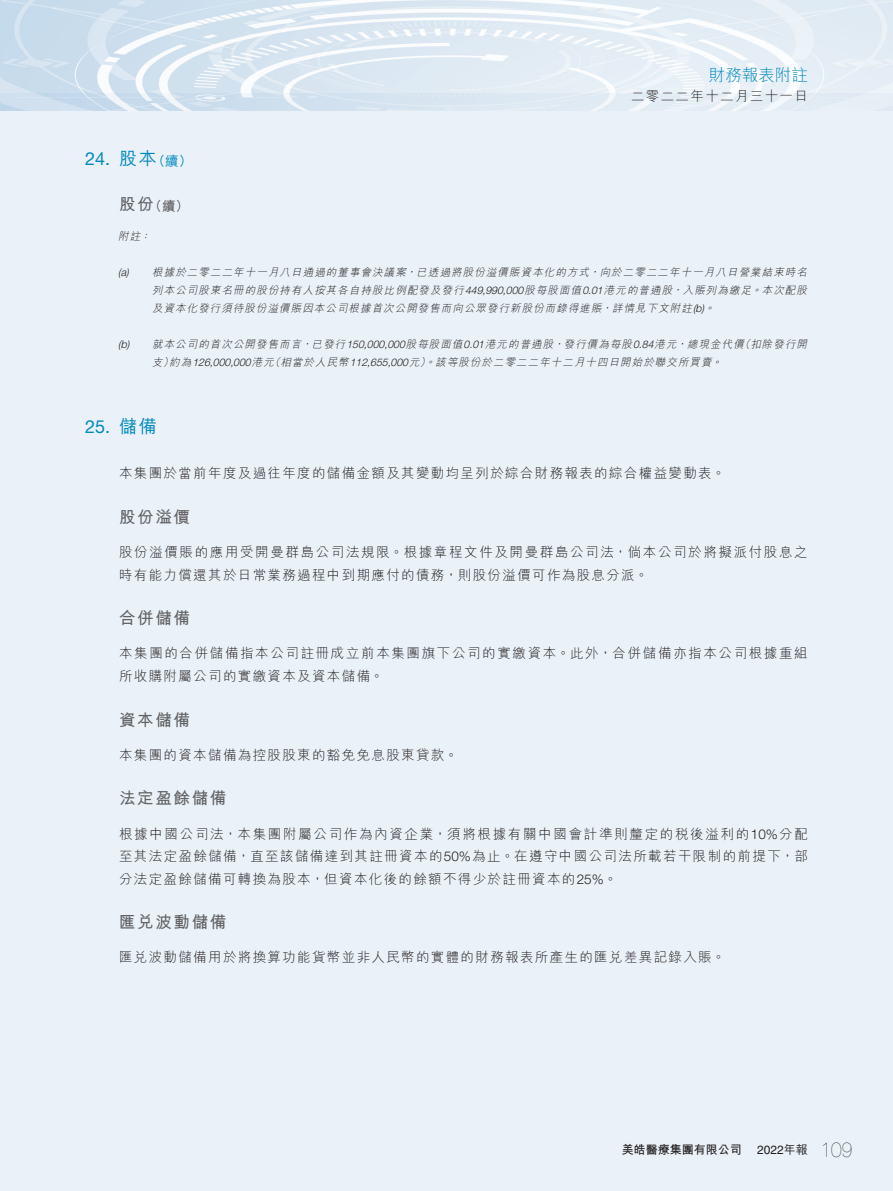
<style>
.page{position:relative;width:893px;height:1191px;background:#fff}
.page>*{position:absolute;margin:0;border:0;box-sizing:border-box;transform-origin:0 0}
.t1{font:18px "Helvetica Neue LT Std";color:#0089bb}
.t2{font:700 16.5px "M Hei HK";letter-spacing:.1em;color:#636366}
.t3{font:300 16.5px "M Hei HK";color:#0089bb}
.t4{font:300 13.5px/22.5px "M Hei HK";letter-spacing:.1em;color:#231f20;text-align:justify}
.t5{font:300 13.5px/22.5px "M Hei HK";letter-spacing:.12em;color:#231f20}
.t6{font:700 13.5px "M Hei HK";color:#636366}
.t7{font:700 12px "M Hei HK";color:#231f20}
.t8{font:12px "Helvetica LT Std";color:#231f20}
.t9{font:italic 300 10.5px/18px "M Hei HK";color:#231f20;text-align:justify}
.s1{font-family:"M Hei HK";font-weight:500}
.s2{font-family:"M Hei HK";font-weight:500;font-size:13.5px}
.s3{font-size:16.5px}
.s4{font-family:"Helvetica Neue LT Std"}
.s5{font-family:"Helvetica Neue LT Std";font-weight:200;font-size:21px}
</style>
<div class="page">
<div style="left:0;top:94px;width:893px;height:1097px;background:#eaf1f8"></div>
<img style="left:0;top:0;width:893px;height:111px">
<h2 class="t3" style="left:709px;top:66px;width:101px">財務報表附註</h2>
<p class="t4" style="left:631px;top:85px;width:178px">二零二二年十二月三十一日</p>
<h1 class="t1" style="left:85px;top:148px;width:109px">24. <span class="s1">股本</span><span class="s2">（續）</span></h1>
<p class="t6" style="left:119px;top:196px;width:72px"><span class="s3">股份</span>（續）</p>
<p class="t9" style="left:118px;top:227px;width:36px">附註：</p>
<p class="t9" style="left:152px;top:263px;width:659px;text-indent:-34px"><span class="s4">(a)</span> 根據於二零二二年十一月八日通過的董事會決議案，已透過將股份溢價賬資本化的方式，向於二零二二年十一月八日營業結束時名列本公司股東名冊的股份持有人按其各自持股比例配發及發行<span class="s4">449,990,000</span>股每股面值<span class="s4">0.01</span>港元的普通股，入賬列為繳足。本次配股及資本化發行須待股份溢價賬因本公司根據首次公開發售而向公眾發行新股份而錄得進賬，詳情見下文附註<span class="s4">(b)</span>。</p>
<p class="t9" style="left:152px;top:335px;width:659px;text-indent:-34px"><span class="s4">(b)</span> 就本公司的首次公開發售而言，已發行<span class="s4">150,000,000</span>股每股面值<span class="s4">0.01</span>港元的普通股，發行價為每股<span class="s4">0.84</span>港元，總現金代價（扣除發行開支）約為<span class="s4">126,000,000</span>港元（相當於人民幣<span class="s4">112,655,000</span>元）。該等股份於二零二二年十二月十四日開始於聯交所買賣。</p>
<h1 class="t1" style="left:85px;top:416px;width:73px">25. <span class="s1">儲備</span></h1>
<p class="t4" style="left:119px;top:462px;width:608px">本集團於當前年度及過往年度的儲備金額及其變動均呈列於綜合財務報表的綜合權益變動表。</p>
<h2 class="t2" style="left:119px;top:505px;width:72px">股份溢價</h2>
<p class="t5" style="left:119px;top:541px;width:690px">股份溢價賬的應用受開曼群島公司法規限。根據章程文件及開曼群島公司法，倘本公司於將擬派付股息之時有能力償還其於日常業務過程中到期應付的債務，則股份溢價可作為股息分派。</p>
<h2 class="t2" style="left:119px;top:606px;width:72px">合併儲備</h2>
<p class="t5" style="left:119px;top:642px;width:690px">本集團的合併儲備指本公司註冊成立前本集團旗下公司的實繳資本。此外，合併儲備亦指本公司根據重組所收購附屬公司的實繳資本及資本儲備。</p>
<h2 class="t2" style="left:119px;top:707px;width:72px">資本儲備</h2>
<p class="t4" style="left:119px;top:743px;width:340px">本集團的資本儲備為控股股東的豁免免息股東貸款。</p>
<h2 class="t2" style="left:119px;top:786px;width:109px">法定盈餘儲備</h2>
<p class="t4" style="left:119px;top:822px;width:690px">根據中國公司法，本集團附屬公司作為內資企業，須將根據有關中國會計準則釐定的稅後溢利的<span class="s4">10%</span>分配至其法定盈餘儲備，直至該儲備達到其註冊資本的<span class="s4">50%</span>為止。在遵守中國公司法所載若干限制的前提下，部分法定盈餘儲備可轉換為股本，但資本化後的餘額不得少於註冊資本的<span class="s4">25%</span>。</p>
<h2 class="t2" style="left:119px;top:910px;width:109px">匯兌波動儲備</h2>
<p class="t4" style="left:119px;top:946px;width:608px">匯兌波動儲備用於將換算功能貨幣並非人民幣的實體的財務報表所產生的匯兌差異記錄入賬。</p>
<p class="t7" style="left:622px;top:1141px;width:122px">美皓醫療集團有限公司</p>
<p class="t8" style="left:757px;top:1143px;width:96px">2022<span class="s1">年報</span> <span class="s5">109</span></p>
</div>
